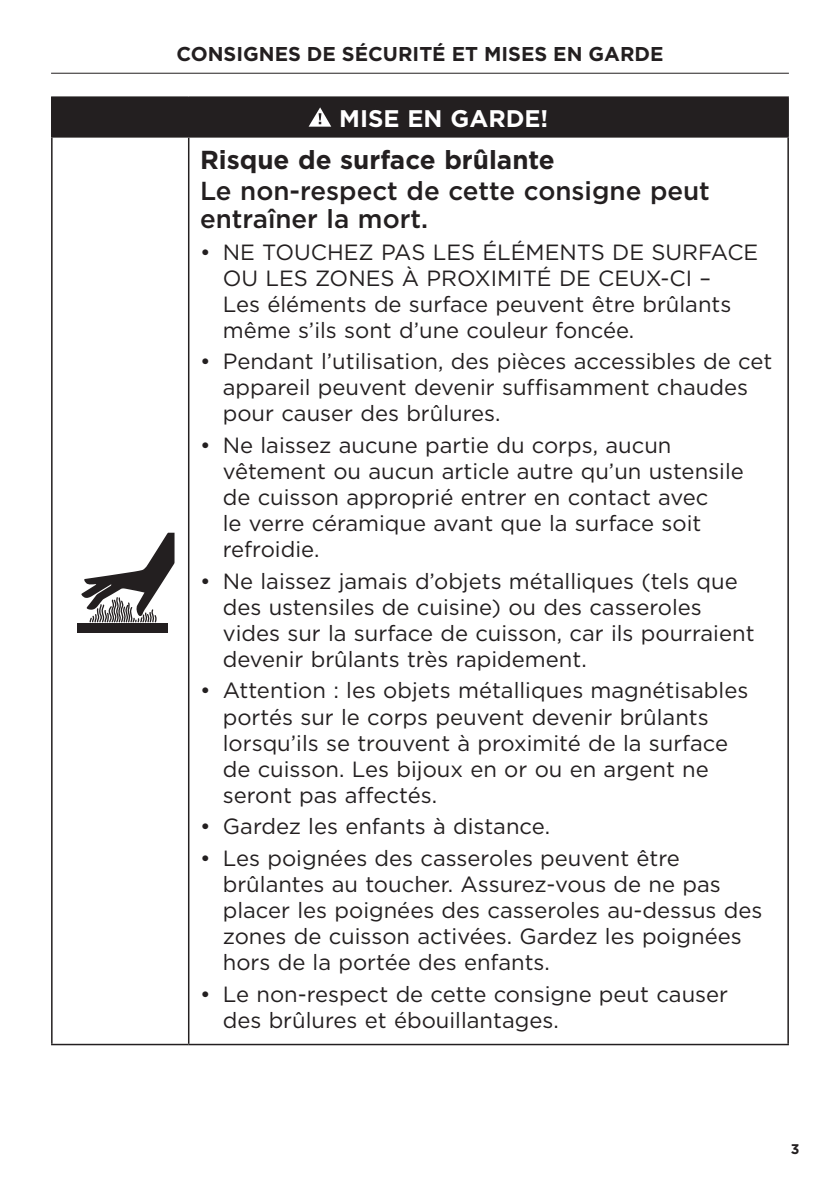
<style>
.page{position:relative;width:840px;height:1191px;background:#fff}
.page>*{position:absolute;margin:0;border:0;box-sizing:border-box;transform-origin:0 0}
.t1{font:500 26px/28px "Gotham";color:#231f20}
.t2{font:700 26px "Gotham";color:#231f20}
.t3{font:700 24px "Gotham";color:#fff}
.t4{font:22px/26px "Gotham";color:#231f20}
.t5{font:700 20px "Gotham";color:#231f20}
.t6{font:700 14px "Gotham";color:#231f20}
</style>
<div class="page">
<hr style="left:51px;top:73px;width:737px;height:1px;background:#231f20">
<div style="left:52px;top:97px;width:735px;height:40px;background:#231f20"></div>
<hr style="left:51px;top:138px;width:2px;height:905px;background:#231f20">
<hr style="left:188px;top:138px;width:1px;height:905px;background:#231f20">
<hr style="left:787px;top:138px;width:1px;height:905px;background:#231f20">
<hr style="left:51px;top:1043px;width:138px;height:2px;background:#231f20">
<hr style="left:189px;top:1043px;width:599px;height:2px;background:#231f20">
<hr style="left:51px;top:96px;width:138px;height:2px;background:#231f20">
<hr style="left:51px;top:98px;width:2px;height:38px;background:#231f20">
<hr style="left:189px;top:96px;width:599px;height:2px;background:#231f20">
<hr style="left:787px;top:98px;width:1px;height:38px;background:#231f20">
<hr style="left:51px;top:136px;width:138px;height:2px;background:#231f20">
<hr style="left:189px;top:136px;width:599px;height:2px;background:#231f20">
<svg style="left:308px;top:107px;width:23px;height:20px"></svg>
<div style="left:77px;top:623px;width:91px;height:10px;background:#231f20"></div>
<svg style="left:81px;top:532px;width:94px;height:91px"></svg>
<p class="t5" style="left:176px;top:40px;width:488px">CONSIGNES DE SÉCURITÉ ET MISES EN GARDE</p>
<p class="t3" style="left:339px;top:102px;width:210px">MISE EN GARDE!</p>
<p class="t2" style="left:200px;top:143px;width:356px">Risque de surface brûlante</p>
<p class="t1" style="left:200px;top:176px;width:511px">Le non-respect de cette consigne peut entraîner la mort.</p>
<p class="t4" style="left:223px;top:238px;width:537px;text-indent:-23px">• NE TOUCHEZ PAS LES ÉLÉMENTS DE SURFACE OU LES ZONES À PROXIMITÉ DE CEUX-CI –<br>Les éléments de surface peuvent être brûlants même s’ils sont d’une couleur foncée.</p>
<p class="t4" style="left:223px;top:348px;width:550px;text-indent:-23px">• Pendant l’utilisation, des pièces accessibles de cet appareil peuvent devenir suffisamment chaudes pour causer des brûlures.</p>
<p class="t4" style="left:223px;top:432px;width:522px;text-indent:-23px">• Ne laissez aucune partie du corps, aucun vêtement ou aucun article autre qu’un ustensile de cuisson approprié entrer en contact avec<br>le verre céramique avant que la surface soit refroidie.</p>
<p class="t4" style="left:223px;top:567px;width:533px;text-indent:-23px">• Ne laissez jamais d’objets métalliques (tels que des ustensiles de cuisine) ou des casseroles vides sur la surface de cuisson, car ils pourraient devenir brûlants très rapidement.</p>
<p class="t4" style="left:223px;top:677px;width:526px;text-indent:-23px">• Attention : les objets métalliques magnétisables portés sur le corps peuvent devenir brûlants lorsqu’ils se trouvent à proximité de la surface de cuisson. Les bijoux en or ou en argent ne seront pas affectés.</p>
<p class="t4" style="left:200px;top:813px;width:351px">• Gardez les enfants à distance.</p>
<p class="t4" style="left:223px;top:844px;width:541px;text-indent:-23px">• Les poignées des casseroles peuvent être brûlantes au toucher. Assurez-vous de ne pas placer les poignées des casseroles au-dessus des zones de cuisson activées. Gardez les poignées hors de la portée des enfants.</p>
<p class="t4" style="left:223px;top:980px;width:506px;text-indent:-23px">• Le non-respect de cette consigne peut causer des brûlures et ébouillantages.</p>
<p class="t6" style="left:790px;top:1139px;width:10px">3</p>
</div>
